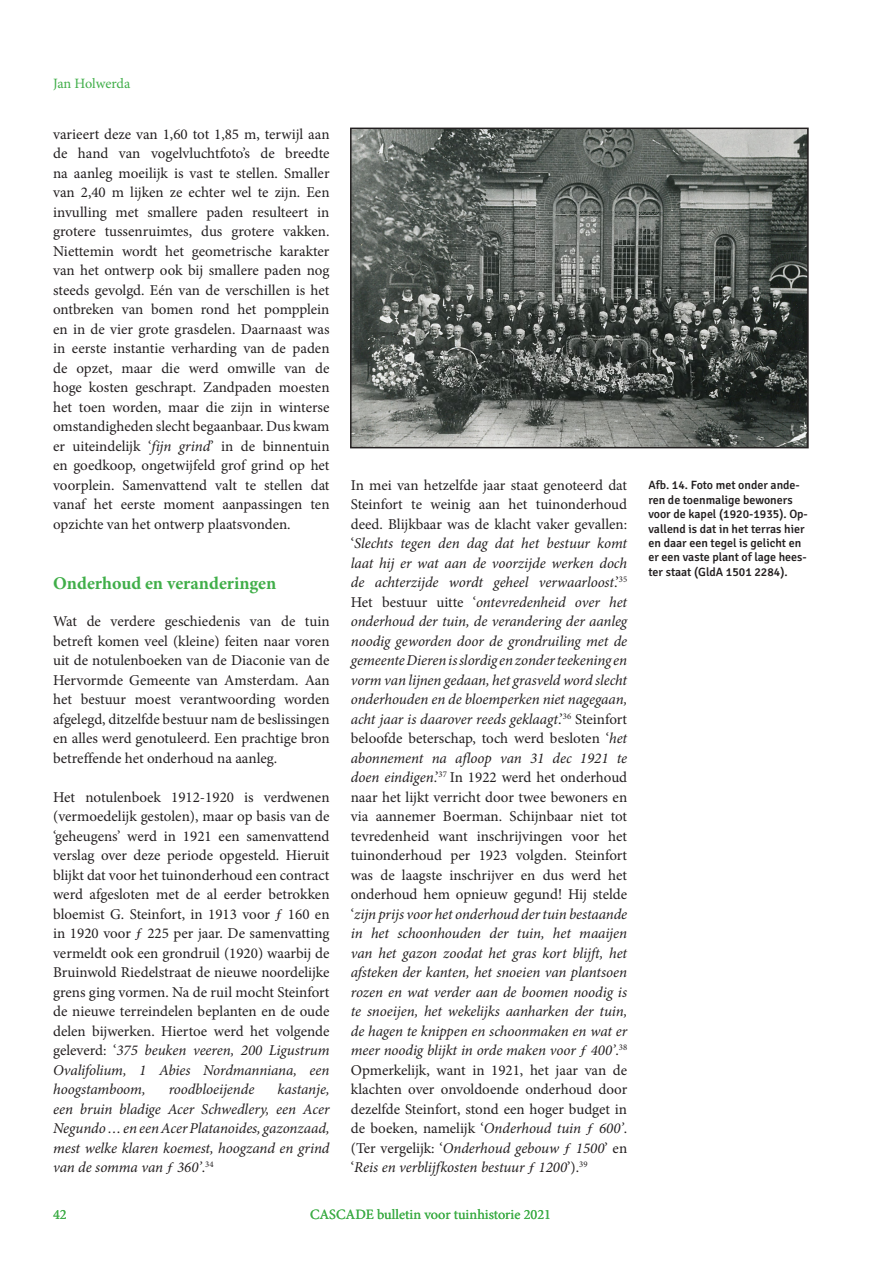
<style>
.page{position:relative;width:893px;height:1263px;background:#fff}
.page>*{position:absolute;margin:0;border:0;box-sizing:border-box;transform-origin:0 0}
.t1{font:700 18px "Minion Pro";color:#40ae49}
.t2{font:15px/19.5px "Minion Pro";color:#231f20;text-align:justify}
.t3{font:italic 15px/19.5px "Minion Pro";letter-spacing:-.005em;color:#231f20;text-align:justify}
.t4{font:14.25px "Minion Pro";color:#40ae49}
.t5{font:500 12px/14.4px "Signika";color:#231f20}
.s1{font-style:italic}
.s2{font-style:normal}
</style>
<div class="page">
<img style="left:353px;top:131px;width:453px;height:314px">
<div style="left:350px;top:128px;width:459px;height:320px;border:2px solid #231f20"></div>
<p class="t4" style="left:53px;top:74px;width:79px">Jan Holwerda</p>
<p class="t2" style="left:53px;top:124px;width:278px">varieert deze van 1,60 tot 1,85 m, terwijl aan de hand van vogelvluchtfoto’s de breedte na aanleg moeilijk is vast te stellen. Smaller van 2,40 m lijken ze echter wel te zijn. Een invulling met smallere paden resulteert in grotere tussenruimtes, dus grotere vakken.<br>Niettemin wordt het geometrische karakter van het ontwerp ook bij smallere paden nog steeds gevolgd. Eén van de verschillen is het ontbreken van bomen rond het pompplein en in de vier grote grasdelen. Daarnaast was in eerste instantie verharding van de paden de opzet, maar die werd omwille van de hoge kosten geschrapt. Zandpaden moesten het toen worden, maar die zijn in winterse omstandigheden slecht begaanbaar. Dus kwam er uiteindelijk ‘<span class="s1">fijn grind</span>’ in de binnentuin en goedkoop, ongetwijfeld grof grind op het voorplein. Samenvattend valt te stellen dat vanaf het eerste moment aanpassingen ten opzichte van het ontwerp plaatsvonden.</p>
<p class="t1" style="left:53px;top:570px;width:225px">Onderhoud en veranderingen</p>
<p class="t2" style="left:53px;top:612px;width:278px">Wat de verdere geschiedenis van de tuin betreft komen veel (kleine) feiten naar voren uit de notulenboeken van de Diaconie van de Hervormde Gemeente van Amsterdam. Aan het bestuur moest verantwoording worden afgelegd, ditzelfde bestuur nam de beslissingen en alles werd genotuleerd. Een prachtige bron betreffende het onderhoud na aanleg.</p>
<p class="t2" style="left:53px;top:787px;width:278px">Het notulenboek 1912-1920 is verdwenen (vermoedelijk gestolen), maar op basis van de ‘geheugens’ werd in 1921 een samenvattend verslag over deze periode opgesteld. Hieruit blijkt dat voor het tuinonderhoud een contract werd afgesloten met de al eerder betrokken bloemist G. Steinfort, in 1913 voor ƒ 160 en in 1920 voor ƒ 225 per jaar. De samenvatting vermeldt ook een grondruil (1920) waarbij de Bruinwold Riedelstraat de nieuwe noordelijke grens ging vormen. Na de ruil mocht Steinfort de nieuwe terreindelen beplanten en de oude delen bijwerken. Hiertoe werd het volgende geleverd: ‘<span class="s1">375 beuken veeren, 200 Ligustrum Ovalifolium, 1 Abies Nordmanniana, een hoogstamboom,</span></p>
<p class="t3" style="left:53px;top:1079px;width:278px;text-indent:224px">kastanje, een bruin bladige Acer Schwedlery, een Acer Negundo … en een Acer Platanoides, gazonzaad, mest welke klaren koemest, hoogzand en grind van de somma van ƒ 360’<span class="s2">.</span><sup>34</sup></p>
<p class="t3" style="left:169px;top:1079px;width:87px">roodbloeijende</p>
<p class="t3" style="left:351px;top:475px;width:278px"><span class="s2">In mei van hetzelfde jaar staat genoteerd dat Steinfort te weinig aan het tuinonderhoud deed. Blijkbaar was de klacht vaker gevallen: ‘</span>Slechts tegen den dag dat het bestuur komt laat hij er wat aan de voorzijde werken doch de achterzijde wordt geheel verwaarloost<span class="s2">.’</span><sup>35<br></sup><span class="s2">Het bestuur uitte ‘</span>ontevredenheid over het onderhoud der tuin, de verandering der aanleg noodig geworden door de grondruiling met de gemeente Dieren is slordig en zonder teekening en vorm van lijnen gedaan, het grasveld word slecht onderhouden en de bloemperken niet nagegaan, acht jaar is daarover reeds geklaagt<span class="s2">.’</span><sup>36</sup> <span class="s2">Steinfort beloofde beterschap, toch werd besloten ‘</span>het abonnement na afloop van 31 dec 1921 te doen eindigen<span class="s2">.’</span><sup>37</sup> <span class="s2">In 1922 werd het onderhoud naar het lijkt verricht door twee bewoners en via aannemer Boerman. Schijnbaar niet tot tevredenheid want inschrijvingen voor het tuinonderhoud per 1923 volgden. Steinfort was de laagste inschrijver en dus werd het onderhoud hem opnieuw gegund! Hij stelde ‘</span>zijn prijs voor het onderhoud der tuin bestaande in het schoonhouden der tuin, het maaijen van het gazon zoodat het gras kort blijft, het afsteken der kanten, het snoeien van plantsoen rozen en wat verder aan de boomen noodig is te snoeijen, het wekelijks aanharken der tuin, de hagen te knippen en schoonmaken en wat er meer noodig blijkt in orde maken voor ƒ 400’<span class="s2">.</span><sup>38<br></sup><span class="s2">Opmerkelijk, want in 1921, het jaar van de klachten over onvoldoende onderhoud door dezelfde Steinfort, stond een hoger budget in de boeken, namelijk ‘</span>Onderhoud tuin ƒ 600’<span class="s2">. (Ter vergelijk: ‘</span>Onderhoud gebouw ƒ 1500<span class="s2">’ en ‘</span>Reis en verblijfkosten bestuur ƒ 1200<span class="s2">’).</span><sup>39</sup></p>
<p class="t5" style="left:648px;top:477px;width:161px">Afb. 14. Foto met onder ande&shy;ren de toenmalige bewoners voor de kapel (1920-1935). Op&shy;vallend is dat in het terras hier en daar een tegel is gelicht en er een vaste plant of lage hees&shy;ter staat (GldA 1501 2284).</p>
<p class="t4" style="left:53px;top:1205px;width:15px">42</p>
<p class="t4" style="left:310px;top:1205px;width:243px">CASCADE bulletin voor tuinhistorie 2021</p>
</div>
